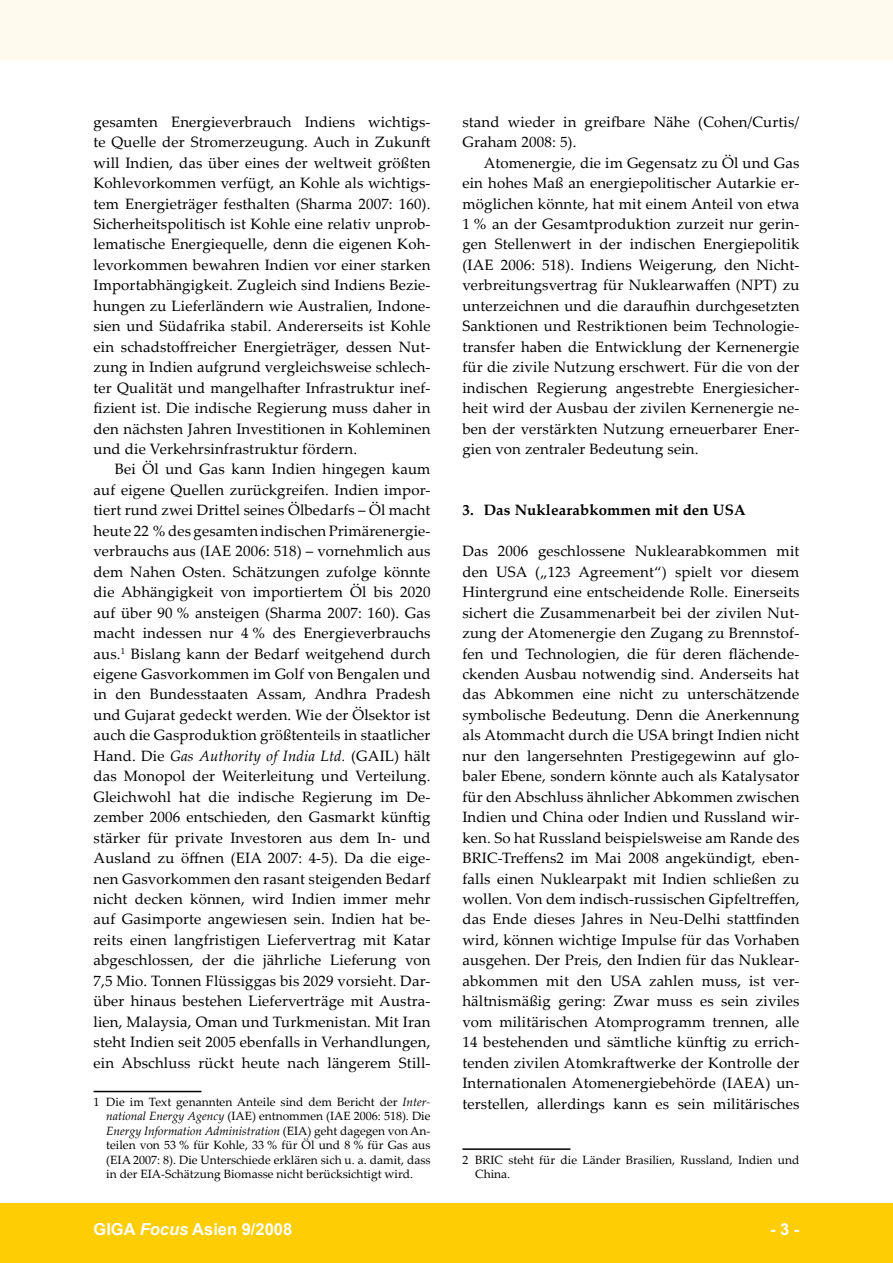
<style>
.page{position:relative;width:893px;height:1263px;background:#fff}
.page>*{position:absolute;margin:0;border:0;box-sizing:border-box;transform-origin:0 0}
.t1{font:700 16.5px "Arial";color:#fff}
.t2{font:15px/20.4px "Palatino Linotype";letter-spacing:.01em;color:#000;text-align:justify}
.t3{font:700 15px "Palatino Linotype";letter-spacing:.01em;color:#000}
.t4{font:12px/14.4px "Palatino Linotype";color:#000;text-align:justify}
.s1{font-style:italic}
</style>
<div class="page">
<div style="left:0;top:1203px;width:893px;height:60px;background:#fecd04"></div>
<div style="left:0;top:0;width:893px;height:60px;background:#fffaed"></div>
<hr style="left:94px;top:1091px;width:108px;height:1px;background:#000">
<hr style="left:462px;top:1148px;width:108px;height:2px;background:#000">
<p class="t2" style="left:94px;top:111px;width:338px">gesamten Energieverbrauch Indiens wichtigs&shy;te Quelle der Stromerzeugung. Auch in Zukunft will Indien, das über eines der weltweit größten Kohlevorkommen verfügt, an Kohle als wichtigs&shy;tem Energieträger festhalten (Sharma 2007: 160).<br>Sicherheitspolitisch ist Kohle eine relativ unprob&shy;lematische Energiequelle, denn die eigenen Koh&shy;levorkommen bewahren Indien vor einer starken Importabhängigkeit. Zugleich sind Indiens Bezie&shy;hungen zu Lieferländern wie Australien, Indone&shy;sien und Südafrika stabil. Andererseits ist Kohle ein schadstoffreicher Energieträger, dessen Nut&shy;zung in Indien aufgrund vergleichsweise schlech&shy;ter Qualität und mangelhafter Infrastruktur inef&shy;fizient ist. Die indische Regierung muss daher in den nächsten Jahren Investitionen in Kohleminen und die Verkehrsinfrastruktur fördern.</p>
<p class="t2" style="left:94px;top:459px;width:338px;text-indent:21px">Bei Öl und Gas kann Indien hingegen kaum auf eigene Quellen zurückgreifen. Indien impor&shy;tiert rund zwei Drittel seines Ölbedarfs – Öl macht heute 22 % des gesamten indischen Primärenergie&shy;verbrauchs aus (IAE 2006: 518) – vornehmlich aus dem Nahen Osten. Schätzungen zufolge könnte die Abhängigkeit von importiertem Öl bis 2020 auf über 90 % ansteigen (Sharma 2007: 160). Gas macht indessen nur 4 % des Energieverbrauchs aus. Bislang kann der Bedarf weitgehend durch eigene Gasvorkommen im Golf von Bengalen und in den Bundesstaaten Assam, Andhra Pradesh und Gujarat gedeckt werden. Wie der Ölsektor ist auch die Gasproduktion größtenteils in staatlicher Hand. Die <span class="s1">Gas Authority of India Ltd.</span> (GAIL) hält das Monopol der Weiterleitung und Verteilung.<br>Gleichwohl hat die indische Regierung im De&shy;zember 2006 entschieden, den Gasmarkt künftig stärker für private Investoren aus dem In- und Ausland zu öffnen (EIA 2007: 4-5). Da die eige&shy;nen Gasvorkommen den rasant steigenden Bedarf nicht decken können, wird Indien immer mehr auf Gasimporte angewiesen sein. Indien hat be&shy;reits einen langfristigen Liefervertrag mit Katar abgeschlossen, der die jährliche Lieferung von 7,5 Mio. Tonnen Flüssiggas bis 2029 vorsieht. Dar&shy;über hinaus bestehen Lieferverträge mit Austra&shy;lien, Malaysia, Oman und Turkmenistan. Mit Iran steht Indien seit 2005 ebenfalls in Verhandlungen, ein Abschluss rückt heute nach längerem Still-</p>
<p class="t4" style="left:106px;top:1094px;width:326px">Die im Text genannten Anteile sind dem Bericht der <span class="s1">Inter&shy;national Energy Agency</span> (IAE) entnommen (IAE 2006: 518). Die <span class="s1">Energy Information Administration</span> (EIA) geht dagegen von An&shy;teilen von 53 % für Kohle, 33 % für Öl und 8 % für Gas aus (EIA 2007: 8). Die Unterschiede erklären sich u. a. damit, dass in der EIA-Schätzung Biomasse nicht berücksichtigt wird.</p>
<p class="t2" style="left:462px;top:111px;width:338px">stand wieder in greifbare Nähe (Cohen/Curtis/<br>Graham 2008: 5).</p>
<p class="t2" style="left:462px;top:152px;width:338px;text-indent:21px">Atomenergie, die im Gegensatz zu Öl und Gas ein hohes Maß an energiepolitischer Autarkie er&shy;möglichen könnte, hat mit einem Anteil von etwa 1 % an der Gesamtproduktion zurzeit nur gerin&shy;gen Stellenwert in der indischen Energiepolitik (IAE 2006: 518). Indiens Weigerung, den Nicht&shy;verbreitungsvertrag für Nuklearwaffen (NPT) zu unterzeichnen und die daraufhin durchgesetzten Sanktionen und Restriktionen beim Technologie&shy;transfer haben die Entwicklung der Kernenergie für die zivile Nutzung erschwert. Für die von der indischen Regierung angestrebte Energiesicher&shy;heit wird der Ausbau der zivilen Kernenergie ne&shy;ben der verstärkten Nutzung erneuerbarer Ener&shy;gien von zentraler Bedeutung sein.</p>
<p class="t3" style="left:462px;top:500px;width:285px">3. Das Nuklearabkommen mit den USA</p>
<p class="t2" style="left:462px;top:540px;width:338px">Das 2006 geschlossene Nuklearabkommen mit den USA („123 Agreement“) spielt vor diesem Hintergrund eine entscheidende Rolle. Einerseits sichert die Zusammenarbeit bei der zivilen Nut&shy;zung der Atomenergie den Zugang zu Brennstof&shy;fen und Technologien, die für deren flächende&shy;ckenden Ausbau notwendig sind. Anderseits hat das Abkommen eine nicht zu unterschätzende symbolische Bedeutung. Denn die Anerkennung als Atommacht durch die USA bringt Indien nicht nur den langersehnten Prestigegewinn auf glo&shy;baler Ebene, sondern könnte auch als Katalysator für den Abschluss ähnlicher Abkommen zwischen Indien und China oder Indien und Russland wir&shy;ken. So hat Russland beispielsweise am Rande des BRIC-Treffens im Mai 2008 angekündigt, eben&shy;falls einen Nuklearpakt mit Indien schließen zu wollen. Von dem indisch-russischen Gipfeltreffen, das Ende dieses Jahres in Neu-Delhi stattfinden wird, können wichtige Impulse für das Vorhaben ausgehen. Der Preis, den Indien für das Nuklear&shy;abkommen mit den USA zahlen muss, ist ver&shy;hältnismäßig gering: Zwar muss es sein ziviles vom militärischen Atomprogramm trennen, alle 14 bestehenden und sämtliche künftig zu errich&shy;tenden zivilen Atomkraftwerke der Kontrolle der Internationalen Atomenergiebehörde (IAEA) un&shy;terstellen, allerdings kann es sein militärisches</p>
<p class="t4" style="left:475px;top:1152px;width:326px">BRIC steht für die Länder Brasilien, Russland, Indien und<br>China.</p>
<p class="t1" style="left:94px;top:1218px;width:200px">GIGA <span class="s1">Focus</span> Asien 9/2008</p>
<p class="t1" style="left:770px;top:1218px;width:31px">- -</p>
</div>
